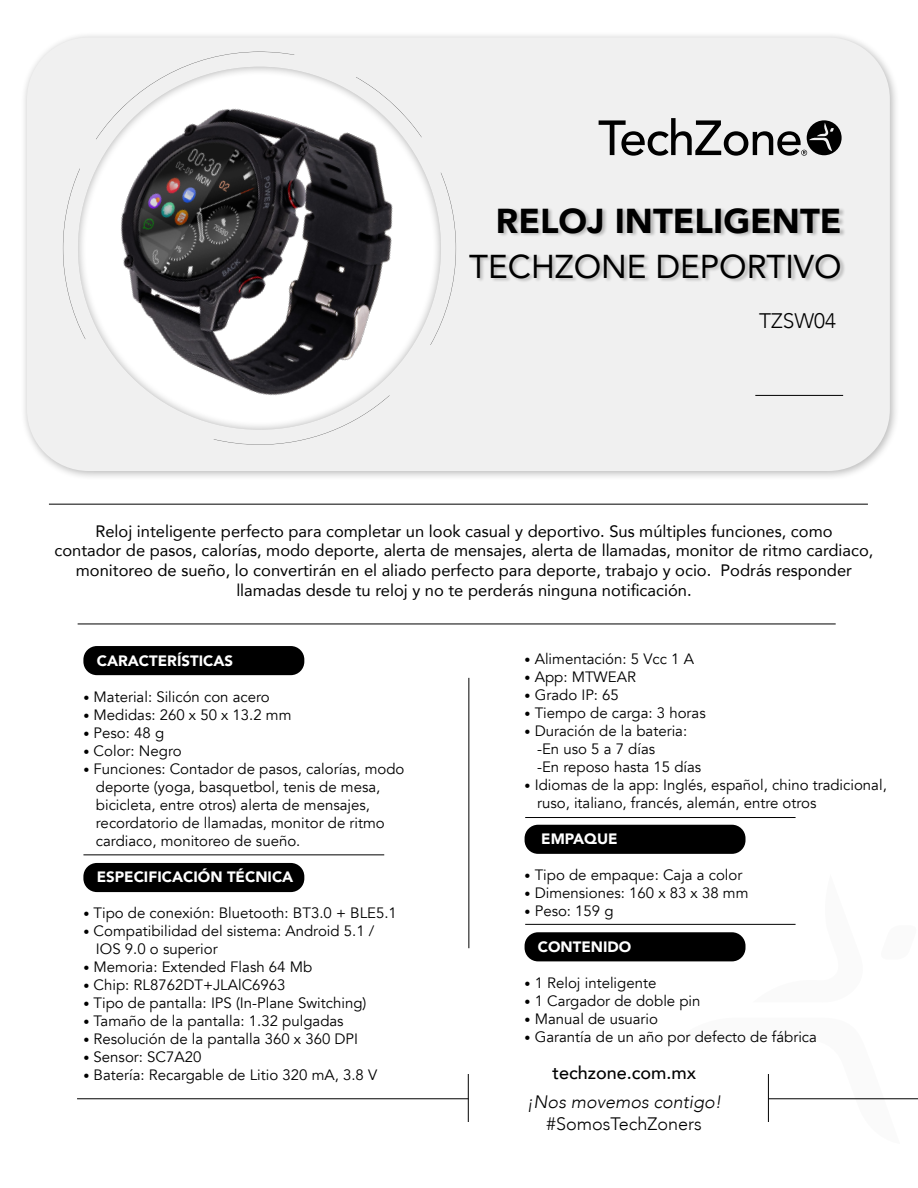
<style>
.page{position:relative;width:918px;height:1188px;background:#fff}
.page>*{position:absolute;margin:0;border:0;box-sizing:border-box;transform-origin:0 0}
.t1{font:900 34.5px "Avenir";color:#000}
.t2{font:33px "Avenir";color:#000}
.t3{font:300 21px "Avenir";color:#000}
.t4{font:italic 300 18px "Avenir";color:#000}
.t5{font:300 18px "Avenir";color:#000}
.t6{font:500 18px "Avenir";color:#000}
.t7{font:16.5px/19.8px "Avenir";color:#000;text-align:center}
.t8{font:15px "Avenir";color:#000}
.t9{font:900 15px "Avenir";color:#fff}
.s1{font-size:12px}
</style>
<div class="page">
<div style="left:83px;top:863px;width:221px;height:29px;background:#000;border-radius:14px"></div>
<div style="left:83px;top:646px;width:221px;height:29px;background:#000;border-radius:14px"></div>
<div style="left:525px;top:825px;width:221px;height:29px;background:#000;border-radius:14px"></div>
<div style="left:525px;top:932px;width:221px;height:29px;background:#000;border-radius:14px"></div>
<div style="left:20px;top:31px;width:879px;height:450px;background:#000;opacity:.28"></div>
<div style="left:27px;top:38px;width:863px;height:433px;background:#f0f0f0;border-radius:62px"></div>
<svg style="left:599px;top:118px;width:243px;height:38px"></svg>
<hr style="left:468px;top:1074px;width:1px;height:48px;background:#000">
<div style="left:78px;top:66px;width:364px;height:365px;background:#000;opacity:.37"></div>
<div style="left:469px;top:207px;width:377px;height:76px;background:#000;opacity:.23"></div>
<hr style="left:77px;top:1099px;width:391px;height:1px;background:#000">
<hr style="left:525px;top:817px;width:271px;height:1px;background:#000">
<hr style="left:525px;top:924px;width:271px;height:1px;background:#000">
<hr style="left:755px;top:395px;width:88px;height:1px;background:#000">
<hr style="left:83px;top:855px;width:301px;height:1px;background:#000">
<hr style="left:49px;top:504px;width:819px;height:1px;background:#000">
<hr style="left:78px;top:624px;width:758px;height:1px;background:#000">
<div style="left:213px;top:395px;width:178px;height:51px;background:#000;opacity:.37"></div>
<div style="left:96px;top:51px;width:199px;height:90px;background:#000;opacity:.37"></div>
<div style="left:354px;top:77px;width:69px;height:63px;background:#f0f0f0"></div>
<div style="left:429px;top:171px;width:28px;height:176px;background:#000;opacity:.37"></div>
<div style="left:63px;top:168px;width:25px;height:174px;background:#000;opacity:.37"></div>
<hr style="left:469px;top:678px;width:1px;height:270px;background:#000">
<svg style="left:677px;top:923px;width:241px;height:199px"></svg>
<img style="left:112px;top:100px;width:288px;height:304px">
<p class="t1" style="left:496px;top:191px;width:347px">RELOJ INTELIGENTE</p>
<p class="t2" style="left:469px;top:240px;width:374px">TECHZONE DEPORTIVO</p>
<p class="t3" style="left:759px;top:308px;width:79px">TZSW04</p>
<p class="t7" style="left:95px;top:520px;width:739px">Reloj inteligente perfecto para completar un look casual y deportivo. Sus múltiples funciones, como</p>
<p class="t7" style="left:54px;top:540px;width:821px">contador de pasos, calorías, modo deporte, alerta de mensajes, alerta de llamadas, monitor de ritmo cardiaco, monitoreo de sueño, lo convertirán en el aliado perfecto para deporte, trabajo y ocio. Podrás responder</p>
<p class="t7" style="left:236px;top:580px;width:457px">llamadas desde tu reloj y no te perderás ninguna notificación.</p>
<p class="t9" style="left:97px;top:648px;width:138px">CARACTERÍSTICAS</p>
<p class="t8" style="left:83px;top:688px;width:188px"><span class="s1">•</span> Material: Silicón con acero</p>
<p class="t8" style="left:83px;top:706px;width:210px"><span class="s1">•</span> Medidas: 260 x 50 x 13.2 mm</p>
<p class="t8" style="left:83px;top:724px;width:82px"><span class="s1">•</span> Peso: 48 g</p>
<p class="t8" style="left:83px;top:742px;width:100px"><span class="s1">•</span> Color: Negro</p>
<p class="t8" style="left:83px;top:760px;width:323px"><span class="s1">•</span> Funciones: Contador de pasos, calorías, modo</p>
<p class="t8" style="left:96px;top:778px;width:286px">deporte (yoga, basquetbol, tenis de mesa,</p>
<p class="t8" style="left:96px;top:796px;width:276px">bicicleta, entre otros) alerta de mensajes,</p>
<p class="t8" style="left:96px;top:814px;width:290px">recordatorio de llamadas, monitor de ritmo</p>
<p class="t8" style="left:96px;top:832px;width:206px">cardiaco, monitoreo de sueño.</p>
<p class="t9" style="left:97px;top:864px;width:198px">ESPECIFICACIÓN TÉCNICA</p>
<p class="t8" style="left:83px;top:904px;width:315px"><span class="s1">•</span> Tipo de conexión: Bluetooth: BT3.0 + BLE5.1</p>
<p class="t8" style="left:83px;top:922px;width:292px"><span class="s1">•</span> Compatibilidad del sistema: Android 5.1 /</p>
<p class="t8" style="left:96px;top:940px;width:123px">IOS 9.0 o superior</p>
<p class="t8" style="left:83px;top:958px;width:230px"><span class="s1">•</span> Memoria: Extended Flash 64 Mb</p>
<p class="t8" style="left:83px;top:976px;width:204px"><span class="s1">•</span> Chip: RL8762DT+JLAlC6963</p>
<p class="t8" style="left:83px;top:994px;width:285px"><span class="s1">•</span> Tipo de pantalla: IPS (In-Plane Switching)</p>
<p class="t8" style="left:83px;top:1012px;width:262px"><span class="s1">•</span> Tamaño de la pantalla: 1.32 pulgadas</p>
<p class="t8" style="left:83px;top:1030px;width:276px"><span class="s1">•</span> Resolución de la pantalla 360 x 360 DPI</p>
<p class="t8" style="left:83px;top:1048px;width:120px"><span class="s1">•</span> Sensor: SC7A20</p>
<p class="t8" style="left:83px;top:1066px;width:295px"><span class="s1">•</span> Batería: Recargable de Litio 320 mA, 3.8 V</p>
<p class="t8" style="left:525px;top:650px;width:171px"><span class="s1">•</span> Alimentación: 5 Vcc 1 A</p>
<p class="t8" style="left:525px;top:668px;width:113px"><span class="s1">•</span> App: MTWEAR</p>
<p class="t8" style="left:525px;top:686px;width:96px"><span class="s1">•</span> Grado IP: 65</p>
<p class="t8" style="left:525px;top:704px;width:183px"><span class="s1">•</span> Tiempo de carga: 3 horas</p>
<p class="t8" style="left:525px;top:722px;width:164px"><span class="s1">•</span> Duración de la bateria:</p>
<p class="t8" style="left:537px;top:740px;width:120px">-En uso 5 a 7 días</p>
<p class="t8" style="left:537px;top:758px;width:166px">-En reposo hasta 15 días</p>
<p class="t8" style="left:525px;top:776px;width:364px"><span class="s1">•</span> Idiomas de la app: Inglés, español, chino tradicional,</p>
<p class="t8" style="left:537px;top:794px;width:281px">ruso, italiano, francés, alemán, entre otros</p>
<p class="t9" style="left:541px;top:826px;width:78px">EMPAQUE</p>
<p class="t8" style="left:525px;top:866px;width:219px"><span class="s1">•</span> Tipo de empaque: Caja a color</p>
<p class="t8" style="left:525px;top:884px;width:225px"><span class="s1">•</span> Dimensiones: 160 x 83 x 38 mm</p>
<p class="t8" style="left:525px;top:902px;width:91px"><span class="s1">•</span> Peso: 159 g</p>
<p class="t9" style="left:538px;top:934px;width:95px">CONTENIDO</p>
<p class="t8" style="left:525px;top:974px;width:133px"><span class="s1">•</span> 1 Reloj inteligente</p>
<p class="t8" style="left:525px;top:992px;width:178px"><span class="s1">•</span> 1 Cargador de doble pin</p>
<p class="t8" style="left:525px;top:1010px;width:135px"><span class="s1">•</span> Manual de usuario</p>
<p class="t8" style="left:525px;top:1028px;width:294px"><span class="s1">•</span> Garantía de un año por defecto de fábrica</p>
<p class="t6" style="left:552px;top:1057px;width:145px">techzone.com.mx</p>
<p class="t4" style="left:527px;top:1091px;width:196px">¡Nos movemos contigo!</p>
<p class="t5" style="left:547px;top:1113px;width:157px">#SomosTechZoners</p>
</div>
